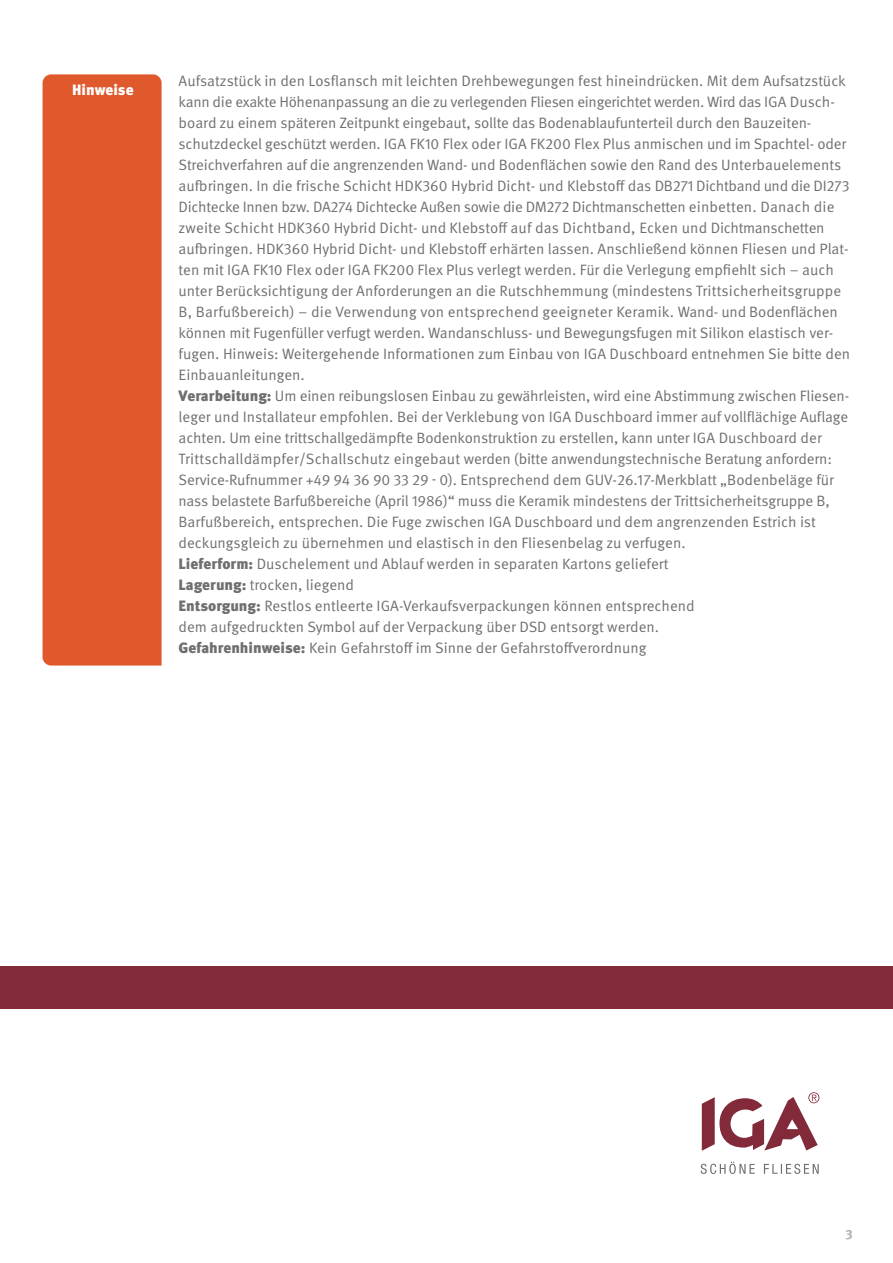
<style>
.page{position:relative;width:893px;height:1263px;background:#fff}
.page>*{position:absolute;margin:0;border:0;box-sizing:border-box;transform-origin:0 0}
.t1{font:15px/21px "Meta Pro Norm";letter-spacing:-.005em;color:#706f6f}
.t2{font:900 15px "Meta Pro";color:#fff}
.t3{font:700 13.5px "Meta Pro";color:#b3b2b2}
.s1{font-family:"Meta Pro";font-weight:900}
</style>
<div class="page">
<div style="left:0;top:966px;width:893px;height:42px;background:#822a3a"></div>
<svg style="left:702px;top:1092px;width:117px;height:59px"></svg>
<svg style="left:701px;top:1162px;width:118px;height:12px"></svg>
<div style="left:43px;top:74px;width:119px;height:591px;background:#df592c"></div>
<p class="t2" style="left:72px;top:78px;width:63px">Hinweise</p>
<p class="t1" style="left:179px;top:69px;width:673px">Aufsatzstück in den Losflansch mit leichten Drehbewegungen fest hineindrücken. Mit dem Aufsatzstück kann die exakte Höhenanpassung an die zu verlegenden Fliesen eingerichtet werden. Wird das IGA Dusch&shy;board zu einem späteren Zeitpunkt eingebaut, sollte das Bodenablaufunterteil durch den Bauzeiten&shy;schutzdeckel geschützt werden. IGA FK10 Flex oder IGA FK200 Flex Plus anmischen und im Spachtel- oder Streichverfahren auf die angrenzenden Wand- und Bodenflächen sowie den Rand des Unterbauelements aufbringen. In die frische Schicht HDK360 Hybrid Dicht- und Klebstoff das DB271 Dichtband und die DI273<br>Dichtecke Innen bzw. DA274 Dichtecke Außen sowie die DM272 Dichtmanschetten einbetten. Danach die zweite Schicht HDK360 Hybrid Dicht- und Klebstoff auf das Dichtband, Ecken und Dichtmanschetten aufbringen. HDK360 Hybrid Dicht- und Klebstoff erhärten lassen. Anschließend können Fliesen und Plat&shy;ten mit IGA FK10 Flex oder IGA FK200 Flex Plus verlegt werden. Für die Verlegung empfiehlt sich – auch unter Berücksichtigung der Anforderungen an die Rutschhemmung (mindestens Trittsicherheitsgruppe B, Barfußbereich) – die Verwendung von entsprechend geeigneter Keramik. Wand- und Bodenflächen können mit Fugenfüller verfugt werden. Wandanschluss- und Bewegungsfugen mit Silikon elastisch ver&shy;fugen. Hinweis: Weitergehende Informationen zum Einbau von IGA Duschboard entnehmen Sie bitte den Einbauanleitungen.<br><span class="s1">Verarbeitung:</span> Um einen reibungslosen Einbau zu gewährleisten, wird eine Abstimmung zwischen Fliesen&shy;leger und Installateur empfohlen. Bei der Verklebung von IGA Duschboard immer auf vollflächige Auflage achten. Um eine trittschallgedämpfte Bodenkonstruktion zu erstellen, kann unter IGA Duschboard der Trittschalldämpfer/Schallschutz eingebaut werden (bitte anwendungstechnische Beratung anfordern:<br>Service-Rufnummer +49 94 36 90 33 29 - 0). Entsprechend dem GUV-26.17-Merkblatt „Bodenbeläge für nass belastete Barfußbereiche (April 1986)“ muss die Keramik mindestens der Trittsicherheitsgruppe B, Barfußbereich, entsprechen. Die Fuge zwischen IGA Duschboard und dem angrenzenden Estrich ist deckungsgleich zu übernehmen und elastisch in den Fliesenbelag zu verfugen.<br><span class="s1">Lieferform:</span> Duschelement und Ablauf werden in separaten Kartons geliefert<br><span class="s1">Lagerung:</span> trocken, liegend<br><span class="s1">Entsorgung:</span> Restlos entleerte IGA-Verkaufsverpackungen können entsprechend<br>dem aufgedruckten Symbol auf der Verpackung über DSD entsorgt werden.<br><span class="s1">Gefahrenhinweise:</span> Kein Gefahrstoff im Sinne der Gefahrstoffverordnung</p>
<p class="t3" style="left:845px;top:1224px;width:9px">3</p>
</div>
